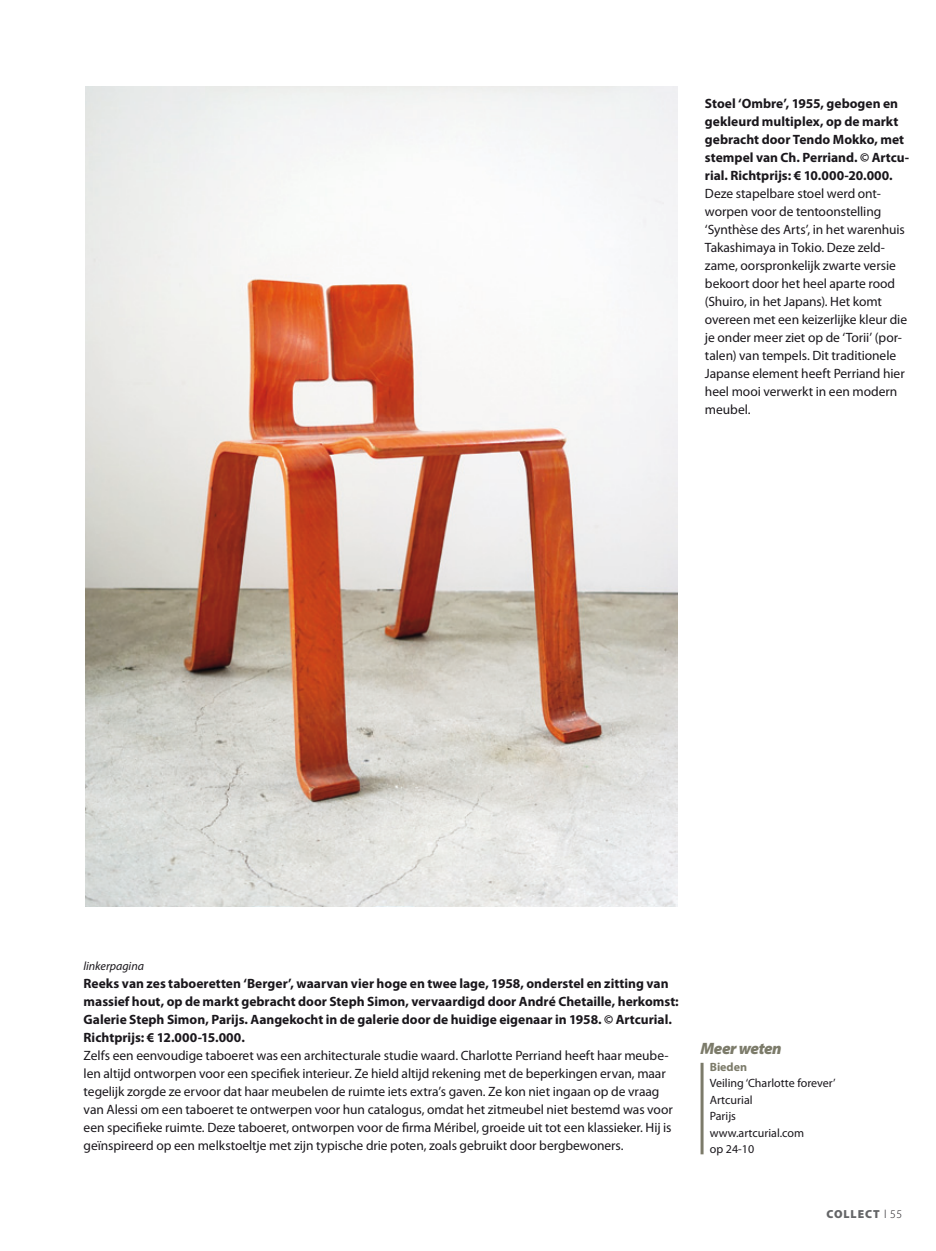
<style>
.page{position:relative;width:936px;height:1251px;background:#fff}
.page>*{position:absolute;margin:0;border:0;box-sizing:border-box;transform-origin:0 0}
.t1{font:italic 900 16.5px "Myriad Pro";letter-spacing:-.03em;color:#7c7b6a}
.t2{font:13.5px/18px "Myriad Pro";letter-spacing:-.005em;color:#1a171c}
.t3{font:700 13.5px/18px "Myriad Pro";color:#1a171c}
.t4{font:12px/16.5px "Myriad Pro";color:#1a171c}
.t5{font:italic 12px "Myriad Pro";letter-spacing:-.005em;color:#1a171c}
.t6{font:700 12px "Myriad Pro";color:#7c7b6a}
.t7{font:900 11.7px "Myriad Pro";letter-spacing:.08em;color:#646567}
.s1{font-weight:300;color:#1a171c}
</style>
<div class="page">
<hr style="left:700px;top:1062px;width:3px;height:92px;background:#7c7b6a">
<img style="left:85px;top:86px;width:592px;height:820px">
<p class="t3" style="left:705px;top:95px;width:206px">Stoel ‘Ombre’, 1955, gebogen en gekleurd multiplex, op de markt gebracht door Tendo Mokko, met stempel van Ch. Perriand. © Artcu&shy;rial. Richtprijs: € 10.000-20.000.</p>
<p class="t2" style="left:705px;top:185px;width:204px">Deze stapelbare stoel werd ont&shy;worpen voor de tentoonstelling ‘Synthèse des Arts’, in het warenhuis<br>Takashimaya in Tokio. Deze zeld&shy;zame, oorspronkelijk zwarte versie bekoort door het heel aparte rood (Shuiro, in het Japans). Het komt overeen met een keizerlijke kleur die je onder meer ziet op de ‘Torii’ (por&shy;talen) van tempels. Dit traditionele<br>Japanse element heeft Perriand hier heel mooi verwerkt in een modern meubel.</p>
<p class="t5" style="left:84px;top:959px;width:62px">linkerpagina</p>
<p class="t3" style="left:84px;top:974px;width:596px">Reeks van zes taboeretten ‘Berger’, waarvan vier hoge en twee lage, 1958, onderstel en zitting van massief hout, op de markt gebracht door Steph Simon, vervaardigd door André Chetaille, herkomst:<br>Galerie Steph Simon, Parijs. Aangekocht in de galerie door de huidige eigenaar in 1958. © Artcurial.<br>Richtprijs: € 12.000-15.000.</p>
<p class="t2" style="left:84px;top:1046px;width:590px">Zelfs een eenvoudige taboeret was een architecturale studie waard. Charlotte Perriand heeft haar meube&shy;len altijd ontworpen voor een specifiek interieur. Ze hield altijd rekening met de beperkingen ervan, maar tegelijk zorgde ze ervoor dat haar meubelen de ruimte iets extra’s gaven. Ze kon niet ingaan op de vraag van Alessi om een taboeret te ontwerpen voor hun catalogus, omdat het zitmeubel niet bestemd was voor een specifieke ruimte. Deze taboeret, ontworpen voor de firma Méribel, groeide uit tot een klassieker. Hij is geïnspireerd op een melkstoeltje met zijn typische drie poten, zoals gebruikt door bergbewoners.</p>
<p class="t1" style="left:700px;top:1038px;width:83px">Meer weten</p>
<p class="t6" style="left:709px;top:1059px;width:39px">Bieden</p>
<p class="t4" style="left:709px;top:1074px;width:127px">Veiling ‘Charlotte forever’<br>Artcurial<br>Parijs<br>www.artcurial.com<br>op 24-10</p>
<p class="t7" style="left:826px;top:1207px;width:77px">COLLECT <span class="s1">l 55</span></p>
</div>
